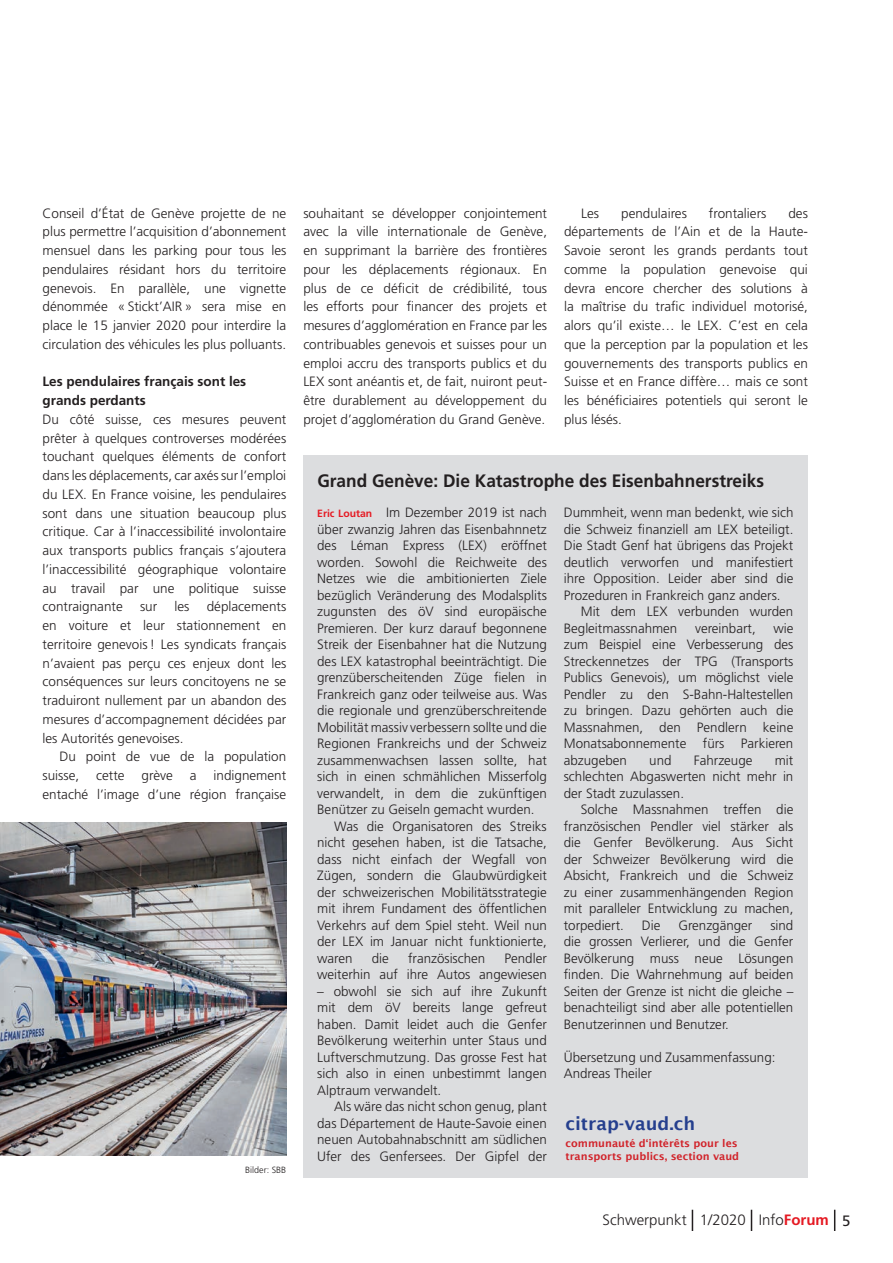
<style>
.page{position:relative;width:893px;height:1263px;background:#fff}
.page>*{position:absolute;margin:0;border:0;box-sizing:border-box;transform-origin:0 0}
.Lead{font:700 18px "Frutiger";color:#231f20;scale:.96 1}
.t1{font:600 18px "Lucida Sans";color:#253f8e}
.Lead-2{font:300 15px "Frutiger";color:#231f20}
.Grundtext{font:300 13.5px/16.5px "Frutiger";color:#231f20;text-align:justify}
.Grundtext_mit_Einzug{font:300 13.5px/18.8px "Frutiger";color:#231f20;text-align:justify}
.Grundtext-2{font:700 13.5px/18.8px "Frutiger";color:#231f20}
.t2{font:600 10.5px/12.6px "Lucida Sans";color:#d1232a}
.t3{font:300 9px "Frutiger";color:#231f20}
.s1{font-weight:700;font-size:10.5px;color:#e51a23}
.s2{font-weight:700;color:#e51a23}
.s3{font-weight:400}
</style>
<div class="page">
<svg style="left:692px;top:1210px;width:1px;height:21px"></svg>
<svg style="left:751px;top:1210px;width:1px;height:21px"></svg>
<svg style="left:834px;top:1210px;width:1px;height:21px"></svg>
<img style="left:0;top:823px;width:286px;height:332px">
<div style="left:303px;top:455px;width:505px;height:723px;background:#dcdddf"></div>
<p class="Grundtext_mit_Einzug" style="left:43px;top:204px;width:245px">Conseil d’État de Genève projette de ne plus permettre l’acquisition d’abonnement mensuel dans les parking pour tous les pendulaires résidant hors du territoire genevois. En parallèle, une vignette dénommée « Stickt’AIR » sera mise en place le 15 janvier 2020 pour interdire la circulation des véhicules les plus polluants.</p>
<p class="Grundtext-2" style="left:43px;top:372px;width:205px">Les pendulaires français sont les grands perdants</p>
<p class="Grundtext" style="left:43px;top:410px;width:245px;line-height:18.8px">Du côté suisse, ces mesures peuvent prêter à quelques controverses modérées touchant quelques éléments de confort dans les déplacements, car axés sur l’emploi du LEX. En France voisine, les pendulaires sont dans une situation beaucoup plus critique. Car à l’inaccessibilité involontaire aux transports publics français s’ajoutera l’inaccessibilité géographique volontaire au travail par une politique suisse contraignante</p>
<p class="Grundtext" style="left:43px;top:598px;width:245px;line-height:18.8px;text-indent:164px">déplacements en voiture et leur stationnement en territoire genevois ! Les syndicats français n’avaient pas perçu ces enjeux dont les conséquences sur leurs concitoyens ne se traduiront nullement par un abandon des mesures d’accompagnement décidées par les Autorités genevoises.</p>
<p class="Grundtext_mit_Einzug" style="left:43px;top:748px;width:245px;text-indent:17px">Du point de vue de la population suisse,</p>
<p class="Grundtext" style="left:140px;top:599px;width:19px">sur</p>
<p class="Grundtext" style="left:175px;top:599px;width:16px">les</p>
<p class="Grundtext_mit_Einzug" style="left:43px;top:766px;width:245px;text-align:right">indignement<br>entaché l’image d’une région française</p>
<p class="Grundtext_mit_Einzug" style="left:96px;top:766px;width:30px">cette</p>
<p class="Grundtext_mit_Einzug" style="left:142px;top:766px;width:33px">grève</p>
<p class="Grundtext_mit_Einzug" style="left:190px;top:766px;width:8px">a</p>
<p class="t3" style="left:245px;top:1165px;width:43px">Bilder: SBB</p>
<p class="Grundtext_mit_Einzug" style="left:303px;top:204px;width:245px">souhaitant se développer conjointement avec la ville internationale de Genève, en supprimant la barrière des frontières pour les déplacements régionaux. En plus de ce déficit de crédibilité, tous les efforts pour financer des projets et mesures d’agglomération en France par les contribuables genevois et suisses pour un emploi accru des transports publics et du LEX sont anéantis et, de fait, nuiront peut&shy;être durablement au développement du projet d’agglomération du Grand Genève.</p>
<p class="Grundtext_mit_Einzug" style="left:581px;top:204px;width:19px">Les</p>
<p class="Grundtext_mit_Einzug" style="left:621px;top:204px;width:67px">pendulaires</p>
<p class="Grundtext_mit_Einzug" style="left:709px;top:204px;width:59px">frontaliers</p>
<p class="Grundtext_mit_Einzug" style="left:564px;top:204px;width:245px;text-indent:224px">des départements de l’Ain et de la Haute-Savoie seront les grands perdants tout comme la population genevoise qui devra encore chercher des solutions à la maîtrise du trafic individuel motorisé, alors qu’il existe… le LEX. C’est en cela que la perception par la population et les gouvernements des transports publics en Suisse et en France diffère… mais ce sont les bénéficiaires potentiels qui seront le plus lésés.</p>
<p class="Lead" style="left:317px;top:470px;width:467px">Grand Genève: Die Katastrophe des Eisenbahnerstreiks</p>
<p class="Grundtext" style="left:564px;top:505px;width:231px;text-align:left">Dummheit, wenn man bedenkt, wie sich die Schweiz finanziell am LEX beteiligt.<br>Die Stadt Genf hat übrigens das Projekt deutlich verworfen und manifestiert ihre Opposition. Leider aber sind die Prozeduren in Frankreich ganz anders.</p>
<p class="Grundtext" style="left:564px;top:604px;width:231px;text-indent:17px">Mit dem LEX verbunden wurden<br>Begleitmassnahmen</p>
<p class="Grundtext" style="left:317px;top:505px;width:231px"><span class="s1">Eric Loutan</span> Im Dezember 2019 ist nach über zwanzig Jahren das Eisenbahnnetz des Léman Express (LEX) eröffnet worden. Sowohl die Reichweite des Netzes wie die ambitionierten Ziele bezüglich Veränderung des Modalsplits zugunsten des öV sind europäische Premieren. Der kurz darauf begonnene Streik der Eisenbahner hat die Nutzung des LEX katastrophal beeinträchtigt. Die grenzüberscheitenden Züge fielen in Frankreich ganz oder teilweise aus. Was die regionale und grenzüberschreitende Mobilität massiv verbessern sollte und die Regionen Frankreichs und der Schweiz zusammenwachsen lassen sollte, hat sich in einen schmählichen Misserfolg verwandelt, in dem die zukünftigen Benützer zu Geiseln gemacht wurden.</p>
<p class="Grundtext" style="left:317px;top:818px;width:231px;text-indent:17px">Was die Organisatoren des Streiks nicht gesehen haben, ist die Tatsache, dass nicht einfach der Wegfall von Zügen, sondern die Glaubwürdigkeit der schweizerischen Mobilitätsstrategie mit ihrem Fundament des öffentlichen Verkehrs auf dem Spiel steht. Weil nun der LEX im Januar nicht funktionierte, waren</p>
<p class="Grundtext" style="left:695px;top:620px;width:62px">vereinbart,</p>
<p class="Grundtext" style="left:564px;top:620px;width:231px;text-indent:210px">wie zum Beispiel eine Verbesserung des Streckennetzes der TPG (Transports Publics Genevois), um möglichst viele Pendler zu den S-Bahn-Haltestellen zu bringen. Dazu gehörten auch die Massnahmen, den Pendlern keine Monatsabonnemente fürs Parkieren abzugeben</p>
<p class="Grundtext" style="left:649px;top:752px;width:24px">und</p>
<p class="Grundtext" style="left:694px;top:752px;width:60px">Fahrzeuge</p>
<p class="Grundtext" style="left:564px;top:752px;width:231px;text-indent:211px">mit schlechten Abgaswerten nicht mehr in der Stadt zuzulassen.</p>
<p class="Grundtext" style="left:564px;top:802px;width:231px;text-indent:17px">Solche Massnahmen treffen die französischen Pendler viel stärker als die Genfer Bevölkerung. Aus Sicht der Schweizer Bevölkerung wird die Absicht, Frankreich und die Schweiz zu einer zusammenhängenden Region mit paralleler Entwicklung zu machen, torpediert.</p>
<p class="Grundtext" style="left:564px;top:917px;width:231px;text-indent:207px">sind die grossen Verlierer, und die Genfer Bevölkerung muss neue Lösungen finden. Die Wahrnehmung auf beiden Seiten der Grenze ist nicht die gleiche – benachteiligt sind aber alle potentiellen Benutzerinnen und Benutzer.</p>
<p class="Grundtext" style="left:564px;top:1049px;width:213px">Übersetzung und Zusammenfassung:<br>Andreas Theiler</p>
<p class="t1" style="left:566px;top:1113px;width:131px">citrap-vaud.ch</p>
<p class="t2" style="left:566px;top:1137px;width:175px">communauté d‘intérêts pour les transports publics, section vaud</p>
<p class="Grundtext" style="left:642px;top:917px;width:20px">Die</p>
<p class="Grundtext" style="left:678px;top:917px;width:76px">Grenzgänger</p>
<p class="Grundtext" style="left:372px;top:950px;width:19px">die</p>
<p class="Grundtext" style="left:408px;top:950px;width:79px">französischen</p>
<p class="Grundtext" style="left:317px;top:950px;width:231px;text-align:right">Pendler<br>weiterhin auf ihre Autos angewiesen</p>
<p class="Grundtext" style="left:317px;top:983px;width:231px">– obwohl sie sich auf ihre Zukunft mit dem öV bereits lange gefreut haben. Damit leidet auch die Genfer Bevölkerung weiterhin unter Staus und Luftverschmutzung. Das grosse Fest hat sich also in einen unbestimmt langen Alptraum verwandelt.</p>
<p class="Grundtext" style="left:317px;top:1099px;width:231px;text-indent:17px">Als wäre das nicht schon genug, plant das Département de Haute-Savoie einen neuen Autobahnabschnitt am südlichen Ufer des Genfersees. Der Gipfel der</p>
<p class="Lead-2" style="left:602px;top:1211px;width:249px">Schwerpunkt 1/2020 Info<span class="s2">Forum</span> <span class="s3">5</span></p>
</div>
